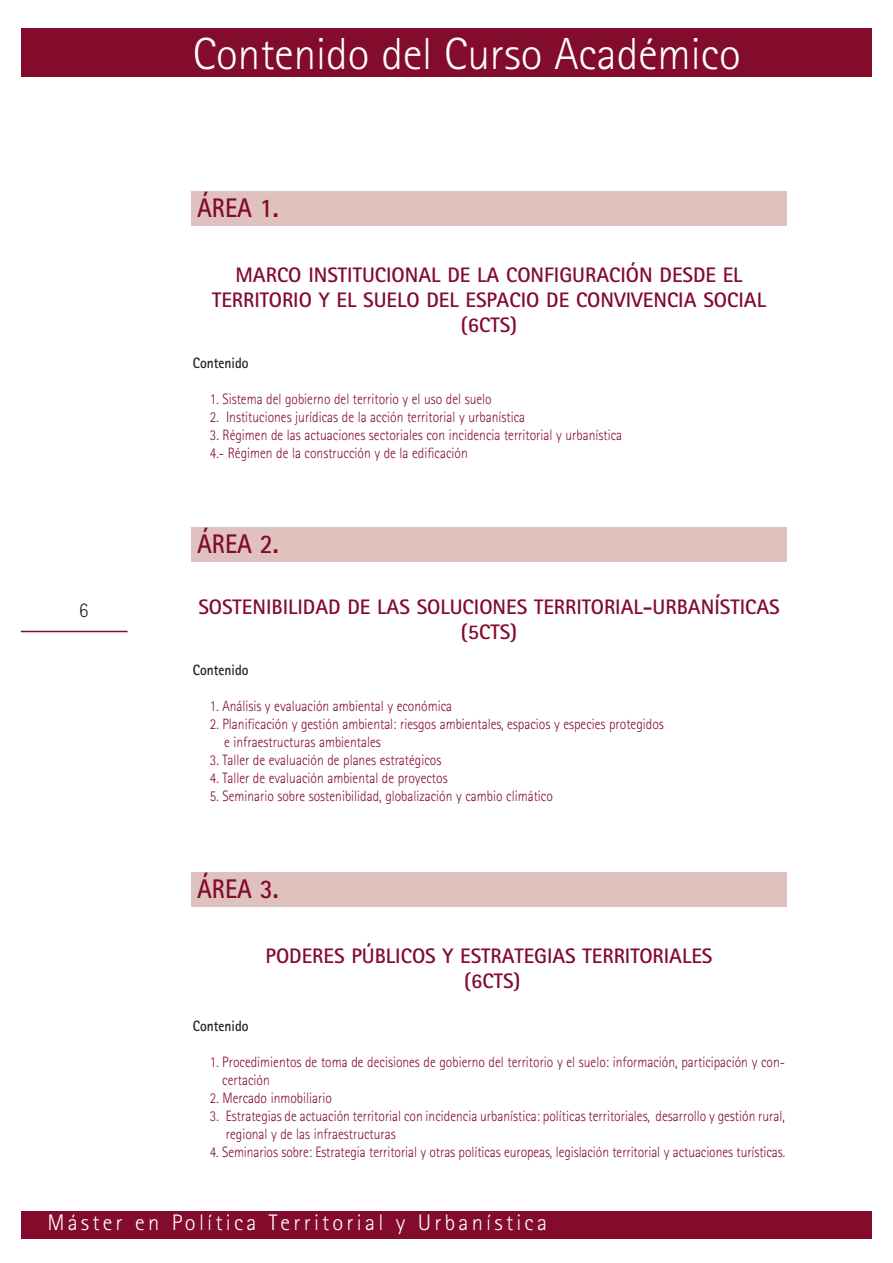
<style>
.page{position:relative;width:893px;height:1263px;background:#fff}
.page>*{position:absolute;margin:0;border:0;box-sizing:border-box;transform-origin:0 0}
.t1{font:300 45px "Rotis Sans Serif";color:#fff}
.t2{font:700 27px "Rotis Sans Serif";color:#830b2c;scale:.9 1}
.t3{font:300 22.5px "Rotis Sans Serif";letter-spacing:.145em;color:#fff}
.t4{font:700 21px/25.2px "Rotis Sans Serif";color:#830b2c;text-align:center}
.t5{font:300 21px "Rotis Sans Serif";color:#231f20;scale:.9 1}
.t6{font:300 15px/18px "Rotis Sans Serif";color:#830b2c;scale:.9 1}
.t7{font:700 15px "Rotis Sans Serif";color:#231f20;scale:.9 1}
</style>
<div class="page">
<div style="left:21px;top:1211px;width:851px;height:28px;background:#830b2c"></div>
<div style="left:21px;top:28px;width:851px;height:49px;background:#830b2c"></div>
<hr style="left:21px;top:631px;width:107px;height:1px;background:#830b2c">
<div style="left:191px;top:191px;width:596px;height:34px;background:#dfc1be"></div>
<div style="left:191px;top:527px;width:596px;height:34px;background:#dfc1be"></div>
<div style="left:191px;top:873px;width:596px;height:34px;background:#dfc1be"></div>
<h1 class="t1" style="left:193px;top:38px;width:549px">Contenido del Curso Académico</h1>
<h2 class="t2" style="left:197px;top:198px;width:92px">ÁREA 1.</h2>
<h3 class="t4" style="left:212px;top:264px;width:555px">MARCO INSTITUCIONAL DE LA CONFIGURACIÓN DESDE EL<br>TERRITORIO Y EL SUELO DEL ESPACIO DE CONVIVENCIA SOCIAL (6CTS)</h3>
<p class="t7" style="left:193px;top:358px;width:63px">Contenido</p>
<p class="t6" style="left:210px;top:392px;width:315px">1. Sistema del gobierno del territorio y el uso del suelo</p>
<p class="t6" style="left:210px;top:410px;width:352px">2. Instituciones jurídicas de la acción territorial y urbanística</p>
<p class="t6" style="left:210px;top:428px;width:460px">3. Régimen de las actuaciones sectoriales con incidencia territorial y urbanística<br>4.- Régimen de la construcción y de la edificación</p>
<h3 class="t5" style="left:79px;top:603px;width:12px">6</h3>
<h2 class="t2" style="left:197px;top:534px;width:92px">ÁREA 2.</h2>
<h3 class="t4" style="left:198px;top:596px;width:583px">SOSTENIBILIDAD DE LAS SOLUCIONES TERRITORIAL-URBANÍSTICAS (5CTS)</h3>
<p class="t7" style="left:193px;top:665px;width:63px">Contenido</p>
<p class="t6" style="left:210px;top:698px;width:271px">1. Análisis y evaluación ambiental y económica</p>
<p class="t6" style="left:224px;top:716px;width:490px;text-indent:-14px">2. Planificación y gestión ambiental: riesgos ambientales, espacios y especies protegidos e infraestructuras ambientales</p>
<p class="t6" style="left:210px;top:752px;width:259px">3. Taller de evaluación de planes estratégicos</p>
<p class="t6" style="left:210px;top:770px;width:266px">4. Taller de evaluación ambiental de proyectos</p>
<p class="t6" style="left:210px;top:788px;width:383px">5. Seminario sobre sostenibilidad, globalización y cambio climático</p>
<h2 class="t2" style="left:197px;top:880px;width:92px">ÁREA 3.</h2>
<h3 class="t4" style="left:266px;top:945px;width:448px">PODERES PÚBLICOS Y ESTRATEGIAS TERRITORIALES (6CTS)</h3>
<p class="t7" style="left:193px;top:1021px;width:63px">Contenido</p>
<p class="t6" style="left:222px;top:1055px;width:627px;text-indent:-12px">1. Procedimientos de toma de decisiones de gobierno del territorio y el suelo: información, participación y con&shy;certación</p>
<p class="t6" style="left:210px;top:1091px;width:137px">2. Mercado inmobiliario</p>
<p class="t6" style="left:226px;top:1109px;width:623px;text-indent:-16px">3. Estrategias de actuación territorial con incidencia urbanística: políticas territoriales, desarrollo y gestión rural, regional y de las infraestructuras</p>
<p class="t6" style="left:210px;top:1145px;width:641px">4. Seminarios sobre: Estrategia territorial y otras políticas europeas, legislación territorial y actuaciones turísticas.</p>
<h3 class="t3" style="left:47px;top:1215px;width:501px">Máster en Política Territorial y Urbanística</h3>
</div>
